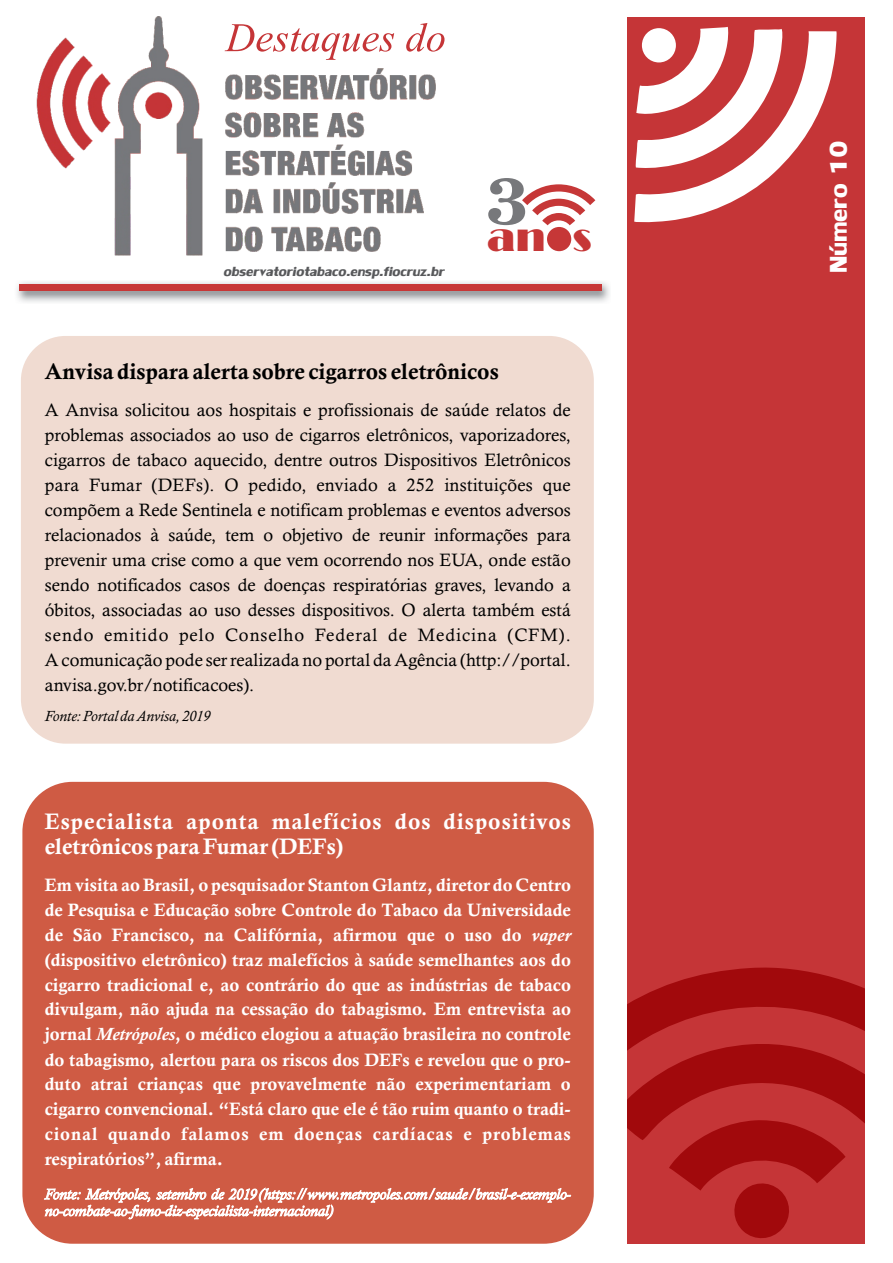
<style>
.page{position:relative;width:893px;height:1263px;background:#fff}
.page>*{position:absolute;margin:0;border:0;box-sizing:border-box;transform-origin:0 0}
.t1{font:700 65.25px "Century Schlbk Cyrillic BT";color:#77787b;scale:1.11 1}
.t2{font:50.55px "Vijaya";color:#c53537}
.t3{font:40.05px "Broadway";color:#c63737}
.t4{font:36px "Lily UPC Bold";color:#fff}
.t5{font:22.5px/24.9px "Calis MT Bol";letter-spacing:.045em;color:#fff}
.t6{font:22.5px "Calis MT Bol";color:#000}
.t7{font:italic 19.65px "Lily UPC Bold";color:#58595b}
.t8{font:18px/24.9px "Calisto";color:#000;text-align:justify}
.t9{font:18px/24.9px "Calis MT Bol";letter-spacing:.05em;color:#fff;text-align:justify}
.t10{font:italic 15px "Calisto";color:#000}
.s1{font-size:39.45px}
.s2{font-family:"Calisto";font-weight:700;font-style:italic}
</style>
<div class="page">
<img style="left:36px;top:16px;width:400px;height:240px">
<img style="left:17px;top:281px;width:593px;height:21px">
<div style="left:19px;top:284px;width:582px;height:6px;background:#c73737"></div>
<div style="left:21px;top:336px;width:573px;height:408px;background:#f0dbd1;border-radius:45px"></div>
<div style="left:627px;top:17px;width:238px;height:1227px;background:#c53537"></div>
<svg style="left:627px;top:967px;width:238px;height:271px"></svg>
<svg style="left:634px;top:27px;width:203px;height:195px"></svg>
<div style="left:642px;top:28px;width:34px;height:34px;background:#fff;border-radius:50%"></div>
<div style="left:22px;top:782px;width:572px;height:462px;background:#cf5b44;border-radius:50px"></div>
<div style="left:547px;top:227px;width:24px;height:24px;background:#c63737;border-radius:50%"></div>
<svg style="left:522px;top:184px;width:73px;height:41px"></svg>
<svg style="left:44px;top:1188px;width:527px;height:31px"></svg>
<h2 class="t2" style="left:226px;top:4px;width:222px">Destaques do</h2>
<p class="t7" style="left:224px;top:262px;width:222px">observatoriotabaco.ensp.fiocruz.br</p>
<h1 class="t1" style="left:486px;top:174px;width:40px">3</h1>
<h3 class="t3" style="left:487px;top:214px;width:106px">an <span class="s1">s</span></h3>
<p class="t6" style="left:45px;top:363px;width:455px">Anvisa dispara alerta sobre cigarros eletrônicos</p>
<p class="t8" style="left:45px;top:399px;width:527px">A Anvisa solicitou aos hospitais e profissionais de saúde relatos de problemas associados ao uso de cigarros eletrônicos, vaporizadores, cigarros de tabaco aquecido, dentre outros Dispositivos Eletrônicos para Fumar (DEFs). O pedido, enviado a 252 instituições que compõem a Rede Sentinela e notificam problemas e eventos adversos relacionados à saúde, tem o objetivo de reunir informações para prevenir uma crise como a que vem ocorrendo nos EUA, onde estão sendo notificados casos de doenças respiratórias graves, levando a óbitos, associadas ao uso desses dispositivos. O alerta também está sendo emitido pelo Conselho Federal de Medicina (CFM).<br>A comunicação pode ser realizada no portal da Agência (http://portal. anvisa.gov.br/notificacoes).</p>
<p class="t10" style="left:45px;top:710px;width:167px">Fonte: Portal da Anvisa, 2019</p>
<p class="t5" style="left:45px;top:811px;width:528px">Especialista aponta malefícios dos dispositivos eletrônicos para Fumar (DEFs)</p>
<p class="t9" style="left:45px;top:874px;width:528px">Em visita ao Brasil, o pesquisador Stanton Glantz, diretor do Centro de Pesquisa e Educação sobre Controle do Tabaco da Universidade de São Francisco, na Califórnia, afirmou que o uso do <span class="s2">vaper </span>(dispositivo eletrônico) traz malefícios à saúde semelhantes aos do cigarro tradicional e, ao contrário do que as indústrias de tabaco divulgam, não ajuda na cessação do tabagismo. Em entrevista ao jornal <span class="s2">Metrópoles</span>, o médico elogiou a atuação brasileira no controle do tabagismo, alertou para os riscos dos DEFs e revelou que o pro&shy;duto atrai crianças que provavelmente não experimentariam o cigarro convencional. “Está claro que ele é tão ruim quanto o tradi&shy;cional quando falamos em doenças cardíacas e problemas respiratórios”, afirma.</p>
<h3 class="t4" style="left:820px;top:273px;width:134px;rotate:-90deg">Número 10</h3>
</div>
